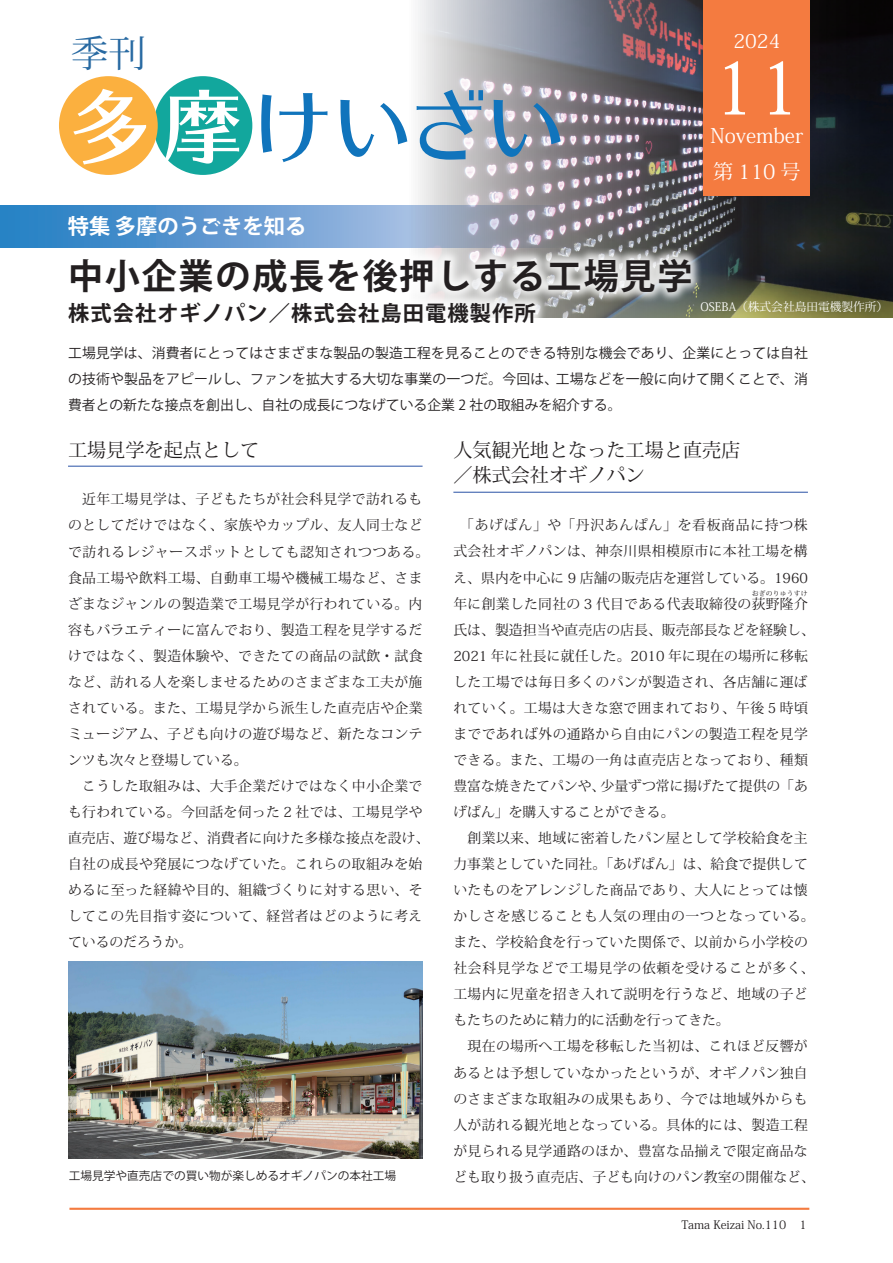
<style>
.page{position:relative;width:893px;height:1263px;background:#fff}
.page>*{position:absolute;margin:0;border:0;box-sizing:border-box;transform-origin:0 0}
.t1{font:81.9px "Kan 412 Typos Std";letter-spacing:-.015em;color:#1074bc}
.t2{font:73.35px "Koz Min Pr 6 N";color:#fff}
.t3{font:37.2px "Koz Min Pr 6 N";color:#286aa2}
.t4{font:700 35.1px "Koz Go Pr 6 N";letter-spacing:.05em;color:#231f20}
.t5{font:700 21.3px "Koz Go Pr 6 N";letter-spacing:.05em;color:#231f20}
.t6{font:700 21.3px "Koz Go Pr 6 N";color:#fff}
.t7{font:20.25px/35.4px "Koz Min Pr 6 N";color:#fff}
.t8{font:19.2px/25.5px "Koz Min Pr 6 N";color:#231f20}
.t9{font:19.2px "Koz Min Pr 6 N";color:#fff}
.t10{font:13.8px/26.1px "Koz Min Pr 6 N";letter-spacing:.03em;color:#231f20}
.t11{font:13.8px/26.1px "Koz Go Pr 6 N";color:#231f20;text-align:justify}
.t12{font:11.7px "Koz Go Pr 6 N";color:#231f20}
.t13{font:11.7px "Koz Min Pr 6 N";color:#fff}
.t14{font:11.7px "Koz Min Pr 6 N";color:#231f20}
.t15{font:6.9px "Koz Min Pr 6 N";letter-spacing:.02em;color:#231f20}
.s1{color:#fff}
</style>
<div class="page">
<svg style="left:0;top:206px;width:382px;height:41px"></svg>
<img style="left:382px;top:0;width:511px;height:318px">
<div style="left:704px;top:0;width:106px;height:195px;background:#f47b40"></div>
<div style="left:59px;top:247px;width:644px;height:57px;background:#fff;opacity:.85"></div>
<hr style="left:68px;top:466px;width:355px;height:1px;background:#365caa">
<hr style="left:453px;top:492px;width:355px;height:1px;background:#365caa">
<img style="left:68px;top:961px;width:355px;height:198px">
<div style="left:154px;top:76px;width:98px;height:99px;background:#12a79d;border-radius:50%"></div>
<div style="left:59px;top:76px;width:99px;height:99px;background:#fbb03f;border-radius:50%"></div>
<div style="left:57px;top:291px;width:490px;height:44px;background:#fff"></div>
<hr style="left:69px;top:1208px;width:740px;height:2px;background:#f47b40">
<h3 class="t3" style="left:71px;top:32px;width:76px">季刊</h3>
<h1 class="t1" style="left:69px;top:80px;width:499px"><span class="s1">多摩</span>けいざい</h1>
<h3 class="t6" style="left:68px;top:214px;width:240px">特集 多摩のうごきを知る</h3>
<h3 class="t4" style="left:68px;top:256px;width:626px">中小企業の成長を後押しする工場見学</h3>
<h3 class="t9" style="left:733px;top:30px;width:48px">2024</h3>
<h2 class="t2" style="left:712px;top:46px;width:92px">11</h2>
<h3 class="t7" style="left:710px;top:119px;width:94px">November第 110 号</h3>
<h3 class="t5" style="left:68px;top:301px;width:469px">株式会社オギノパン／株式会社島田電機製作所</h3>
<p class="t13" style="left:701px;top:300px;width:189px">OSEBA（株式会社島田電機製作所）</p>
<p class="t11" style="left:68px;top:340px;width:742px">工場見学は、消費者にとってはさまざまな製品の製造工程を見ることのできる特別な機会であり、企業にとっては自社の技術や製品をアピールし、ファンを拡大する大切な事業の一つだ。今回は、工場などを一般に向けて開くことで、消費者との新たな接点を創出し、自社の成長につなげている企業 2 社の取組みを紹介する。</p>
<h3 class="t8" style="left:68px;top:438px;width:193px">工場見学を起点として</h3>
<p class="t10" style="left:68px;top:487px;width:363px">　近年工場見学は、子どもたちが社会科見学で訪れるものとしてだけではなく、家族やカップル、友人同士などで訪れるレジャースポットとしても認知されつつある。食品工場や飲料工場、自動車工場や機械工場など、さまざまなジャンルの製造業で工場見学が行われている。内容もバラエティーに富んでおり、製造工程を見学するだけではなく、製造体験や、できたての商品の試飲・試食など、訪れる人を楽しませるためのさまざまな工夫が施されている。また、工場見学から派生した直売店や企業ミュージアム、子ども向けの遊び場など、新たなコンテンツも次々と登場している。<br>　こうした取組みは、大手企業だけではなく中小企業でも行われている。今回話を伺った 2 社では、工場見学や直売店、遊び場など、消費者に向けた多様な接点を設け、自社の成長や発展につなげていた。これらの取組みを始めるに至った経緯や目的、組織づくりに対する思い、そしてこの先目指す姿について、経営者はどのように考えているのだろうか。</p>
<p class="t12" style="left:69px;top:1169px;width:329px">工場見学や直売店での買い物が楽しめるオギノパンの本社工場</p>
<h3 class="t8" style="left:453px;top:438px;width:289px">人気観光地となった工場と直売店／株式会社オギノパン</h3>
<p class="t10" style="left:453px;top:513px;width:356px;text-align:justify">　「あげぱん」や「丹沢あんぱん」を看板商品に持つ株式会社オギノパンは、神奈川県相模原市に本社工場を構え、県内を中心に 9 店舗の販売店を運営している。1960年に創業した同社の 3 代目である代表取締役の荻野隆介</p>
<p class="t15" style="left:752px;top:589px;width:58px">おぎのりゅうすけ</p>
<p class="t10" style="left:453px;top:617px;width:363px">氏は、製造担当や直売店の店長、販売部長などを経験し、<br>2021 年に社長に就任した。2010 年に現在の場所に移転した工場では毎日多くのパンが製造され、各店舗に運ばれていく。工場は大きな窓で囲まれており、午後 5 時頃までであれば外の通路から自由にパンの製造工程を見学できる。また、工場の一角は直売店となっており、種類豊富な焼きたてパンや、少量ずつ常に揚げたて提供の「あげぱん」を購入することができる。<br>　創業以来、地域に密着したパン屋として学校給食を主力事業としていた同社。「あげぱん」は、給食で提供していたものをアレンジした商品であり、大人にとっては懐かしさを感じることも人気の理由の一つとなっている。また、学校給食を行っていた関係で、以前から小学校の社会科見学などで工場見学の依頼を受けることが多く、工場内に児童を招き入れて説明を行うなど、地域の子どもたちのために精力的に活動を行ってきた。<br>　現在の場所へ工場を移転した当初は、これほど反響があるとは予想していなかったというが、オギノパン独自のさまざまな取組みの成果もあり、今では地域外からも人が訪れる観光地となっている。具体的には、製造工程が見られる見学通路のほか、豊富な品揃えで限定商品なども取り扱う直売店、子ども向けのパン教室の開催など、</p>
<p class="t14" style="left:681px;top:1218px;width:127px">Tama Keizai No.110 1</p>
</div>
